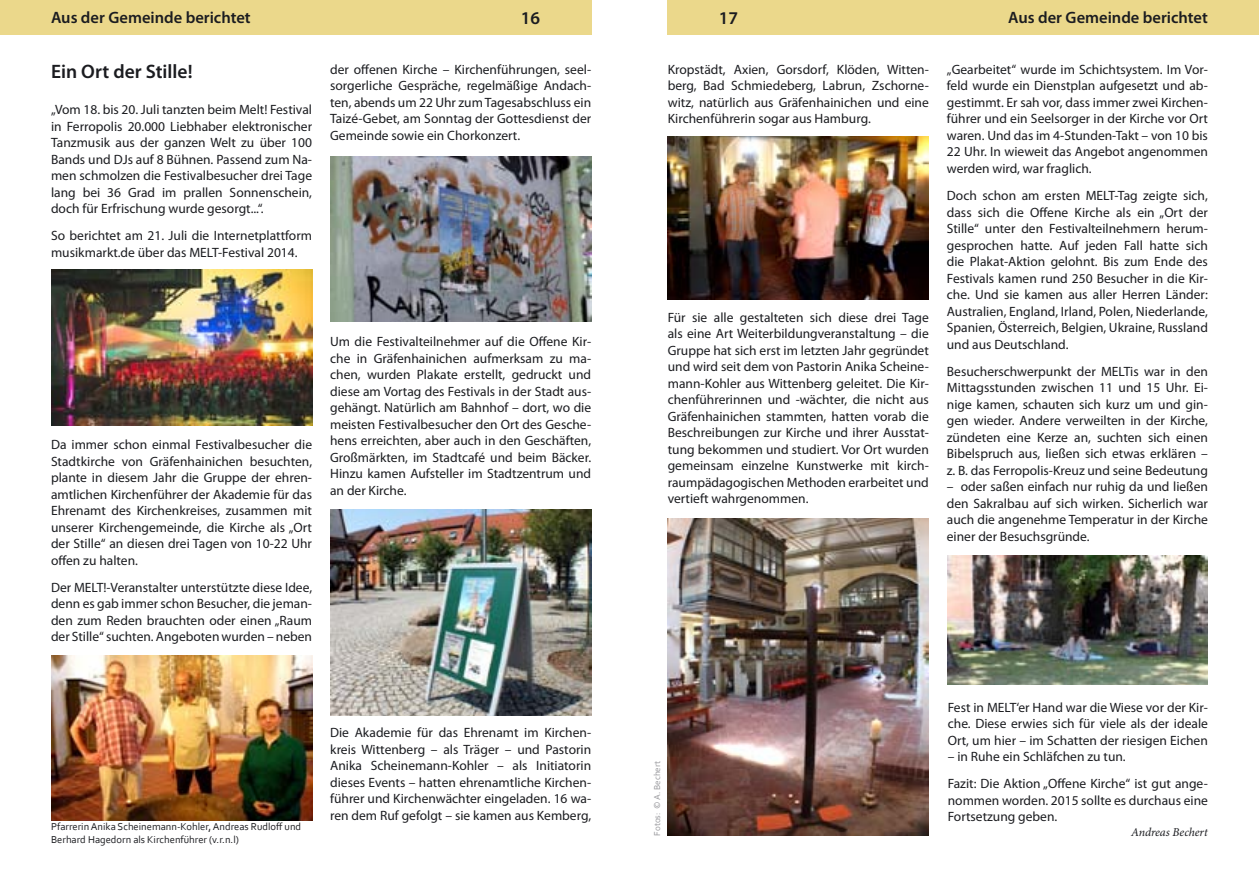
<style>
.page{position:relative;width:1259px;height:893px;background:#fff}
.page>*{position:absolute;margin:0;border:0;box-sizing:border-box;transform-origin:0 0}
.t1{font:600 19.5px "Myriad Pro";color:#1b1c20}
.t2{font:600 18px "Myriad Pro";color:#1b1c20}
.t3{font:600 16.5px "Myriad Pro";color:#1b1c20}
.t4{font:13.5px/16.5px "Myriad Pro";color:#1b1c20;text-align:justify}
.t5{font:italic 12px "Minion Pro";letter-spacing:-.005em;color:#1b1c20}
.t6{font:10.5px/12.6px "Corbel";color:#1b1c20}
.t7{font:9px "Corbel";color:#98989c}
</style>
<div class="page">
<div style="left:0;top:0;width:591px;height:34px;background:#ebd88b"></div>
<div style="left:668px;top:0;width:591px;height:34px;background:#ebd88b"></div>
<img style="left:51px;top:270px;width:261px;height:155px">
<img style="left:51px;top:656px;width:261px;height:164px">
<img style="left:330px;top:509px;width:261px;height:207px">
<img style="left:330px;top:157px;width:261px;height:164px">
<img style="left:668px;top:136px;width:261px;height:163px">
<img style="left:668px;top:518px;width:260px;height:318px">
<img style="left:947px;top:555px;width:261px;height:130px">
<p class="t3" style="left:51px;top:7px;width:201px">Aus der Gemeinde berichtet</p>
<h2 class="t2" style="left:521px;top:6px;width:21px">16</h2>
<h2 class="t2" style="left:719px;top:6px;width:21px">17</h2>
<p class="t3" style="left:1008px;top:7px;width:201px">Aus der Gemeinde berichtet</p>
<h1 class="t1" style="left:51px;top:59px;width:143px">Ein Ort der Stille!</h1>
<p class="t4" style="left:330px;top:61px;width:263px">der offenen Kirche – Kirchenführungen, seel&shy;sorgerliche Gespräche, regelmäßige Andach&shy;ten, abends um 22 Uhr zum Tagesabschluss ein Taizé-Gebet, am Sonntag der Gottesdienst der Gemeinde sowie ein Chorkonzert.</p>
<p class="t4" style="left:51px;top:101px;width:263px">„Vom 18. bis 20. Juli tanzten beim Melt! Festival in Ferropolis 20.000 Liebhaber elektronischer Tanzmusik aus der ganzen Welt zu über 100<br>Bands und DJs auf 8 Bühnen. Passend zum Na&shy;men schmolzen die Festivalbesucher drei Tage lang bei 36 Grad im prallen Sonnenschein, doch für Erfrischung wurde gesorgt...“.</p>
<p class="t4" style="left:51px;top:227px;width:263px">So berichtet am 21. Juli die Internetplattform musikmarkt.de über das MELT-Festival 2014.</p>
<p class="t4" style="left:51px;top:436px;width:263px">Da immer schon einmal Festivalbesucher die Stadtkirche von Gräfenhainichen besuchten, plante in diesem Jahr die Gruppe der ehren&shy;amtlichen Kirchenführer der Akademie für das Ehrenamt des Kirchenkreises, zusammen mit unserer Kirchengemeinde, die Kirche als „Ort der Stille“ an diesen drei Tagen von 10-22 Uhr offen zu halten.</p>
<p class="t4" style="left:51px;top:579px;width:263px">Der MELT!-Veranstalter unterstützte diese Idee, denn es gab immer schon Besucher, die jeman&shy;den zum Reden brauchten oder einen „Raum der Stille“ suchten. Angeboten wurden – neben</p>
<p class="t4" style="left:330px;top:333px;width:263px">Um die Festivalteilnehmer auf die Offene Kir&shy;che in Gräfenhainichen aufmerksam zu ma&shy;chen, wurden Plakate erstellt, gedruckt und diese am Vortag des Festivals in der Stadt aus&shy;gehängt. Natürlich am Bahnhof – dort, wo die meisten Festivalbesucher den Ort des Gesche&shy;hens erreichten, aber auch in den Geschäften, Großmärkten, im Stadtcafé und beim Bäcker.<br>Hinzu kamen Aufsteller im Stadtzentrum und an der Kirche.</p>
<p class="t6" style="left:51px;top:820px;width:252px">Pfarrerin Anika Scheinemann-Kohler, Andreas Rudloff und<br>Berhard Hagedorn als Kirchenführer (v.r.n.l)</p>
<p class="t4" style="left:330px;top:724px;width:263px">Die Akademie für das Ehrenamt im Kirchen&shy;kreis Wittenberg – als Träger – und Pastorin Anika Scheinemann-Kohler – als Initiatorin dieses Events – hatten ehrenamtliche Kirchen&shy;führer und Kirchenwächter eingeladen. 16 wa&shy;ren dem Ruf gefolgt – sie kamen aus Kemberg,</p>
<p class="t4" style="left:668px;top:61px;width:263px">Kropstädt, Axien, Gorsdorf, Klöden, Witten&shy;berg, Bad Schmiedeberg, Labrun, Zschorne&shy;witz, natürlich aus Gräfenhainichen und eine Kirchenführerin sogar aus Hamburg.</p>
<p class="t4" style="left:947px;top:61px;width:263px">„Gearbeitet“ wurde im Schichtsystem. Im Vor&shy;feld wurde ein Dienstplan aufgesetzt und ab&shy;gestimmt. Er sah vor, dass immer zwei Kirchen&shy;führer und ein Seelsorger in der Kirche vor Ort waren. Und das im 4-Stunden-Takt – von 10 bis 22 Uhr. In wieweit das Angebot angenommen werden wird, war fraglich.</p>
<p class="t4" style="left:947px;top:187px;width:263px">Doch schon am ersten MELT-Tag zeigte sich, dass sich die Offene Kirche als ein „Ort der Stille“ unter den Festivalteilnehmern herum&shy;gesprochen hatte. Auf jeden Fall hatte sich die Plakat-Aktion gelohnt. Bis zum Ende des Festivals kamen rund 250 Besucher in die Kir&shy;che. Und sie kamen aus aller Herren Länder:<br>Australien, England, Irland, Polen, Niederlande, Spanien, Österreich, Belgien, Ukraine, Russland und aus Deutschland.</p>
<p class="t4" style="left:947px;top:363px;width:263px">Besucherschwerpunkt der MELTis war in den Mittagsstunden zwischen 11 und 15 Uhr. Ei&shy;nige kamen, schauten sich kurz um und gin&shy;gen wieder. Andere verweilten in der Kirche, zündeten eine Kerze an, suchten sich einen Bibelspruch aus, ließen sich etwas erklären – z. B. das Ferropolis-Kreuz und seine Bedeutung</p>
<p class="t4" style="left:947px;top:478px;width:263px">– oder saßen einfach nur ruhig da und ließen den Sakralbau auf sich wirken. Sicherlich war auch die angenehme Temperatur in der Kirche einer der Besuchsgründe.</p>
<p class="t4" style="left:668px;top:309px;width:263px">Für sie alle gestalteten sich diese drei Tage als eine Art Weiterbildungveranstaltung – die Gruppe hat sich erst im letzten Jahr gegründet und wird seit dem von Pastorin Anika Scheine&shy;mann-Kohler aus Wittenberg geleitet. Die Kir&shy;chenführerinnen und -wächter, die nicht aus Gräfenhainichen stammten, hatten vorab die Beschreibungen zur Kirche und ihrer Ausstat&shy;tung bekommen und studiert. Vor Ort wurden gemeinsam einzelne Kunstwerke mit kirch&shy;raumpädagogischen Methoden erarbeitet und vertieft wahrgenommen.</p>
<p class="t7" style="left:651px;top:836px;width:76px;rotate:-90deg">Fotos: © A. Bechert</p>
<p class="t4" style="left:947px;top:699px;width:262px">Fest in MELT‘er Hand war die Wiese vor der Kir&shy;che. Diese erwies sich für viele als der ideale Ort, um hier – im Schatten der riesigen Eichen</p>
<p class="t4" style="left:947px;top:743px;width:262px;line-height:27.2px">– in Ruhe ein Schläfchen zu tun.<br>Fazit: Die Aktion „Offene Kirche“ ist gut ange-</p>
<p class="t4" style="left:947px;top:792px;width:262px">nommen worden. 2015 sollte es durchaus eine<br>Fortsetzung geben.</p>
<p class="t5" style="left:1131px;top:824px;width:78px">Andreas Bechert</p>
</div>
